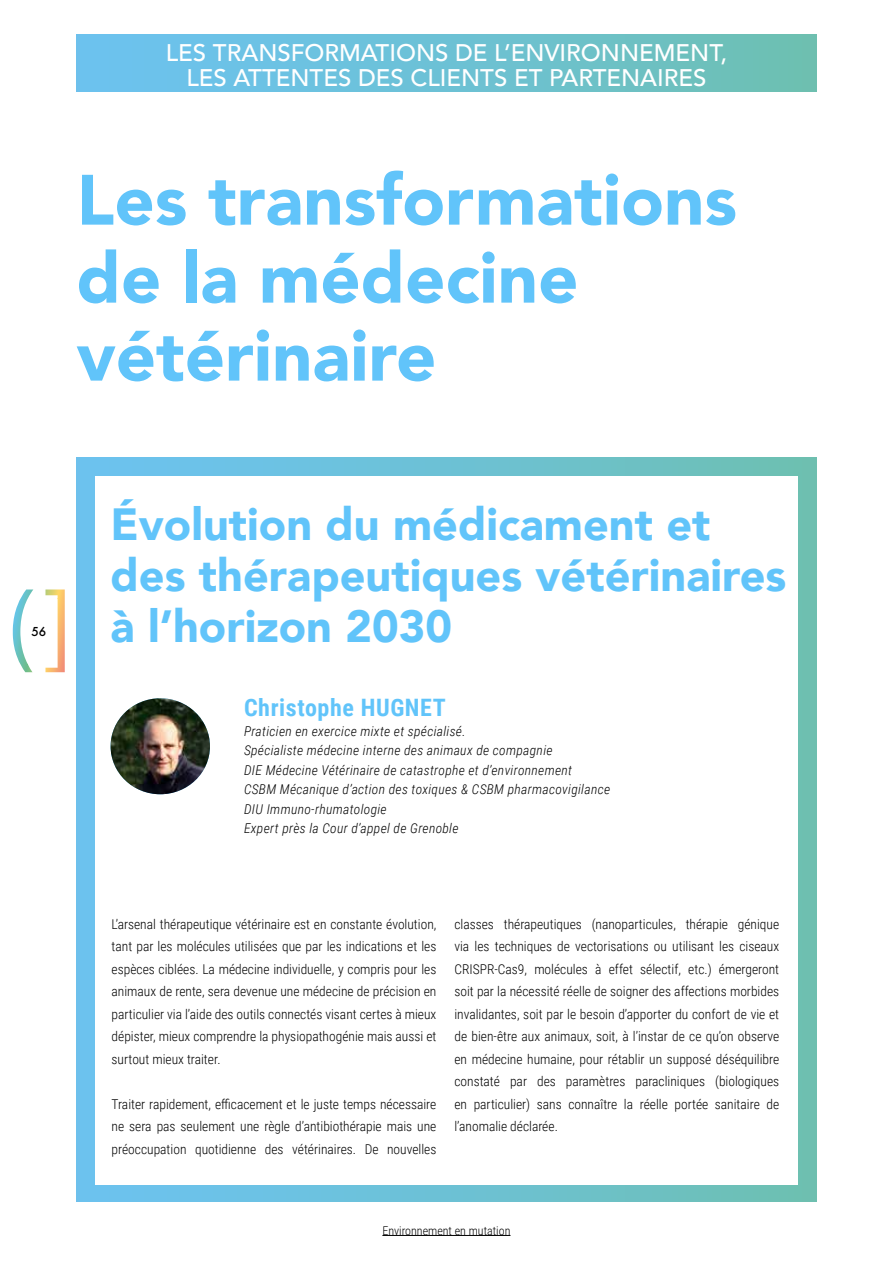
<style>
.page{position:relative;width:893px;height:1263px;background:#fff}
.page>*{position:absolute;margin:0;border:0;box-sizing:border-box;transform-origin:0 0}
.t1{font:900 70.35px/78px "Avenir";color:#61c4fa}
.t2{font:900 45px/51px "Avenir";color:#61c4fa}
.t3{font:500 24px/25.5px "Avenir";color:#fff;text-align:center}
.t4{font:700 24px "Roboto Condensed";letter-spacing:.025em;color:#61c4fa}
.t5{font:300 13.5px/22.5px "Roboto Condensed";color:#000;text-align:justify}
.t6{font:italic 300 13.5px/19.5px "Roboto Condensed";letter-spacing:.025em;color:#000}
.t7{font:300 12px "Roboto Condensed";color:#000}
.t8{font:500 12px "Futura";color:#000}
</style>
<div class="page">
<hr style="left:382px;top:1235px;width:128px;height:1px;background:#000">
<svg style="left:13px;top:589px;width:20px;height:83px"></svg>
<svg style="left:45px;top:589px;width:20px;height:83px"></svg>
<div style="left:77px;top:34px;width:739px;height:58px;background:linear-gradient(to right,#6cc2f3,#6dc0b3)"></div>
<div style="left:77px;top:457px;width:739px;height:745px;background:linear-gradient(to right,#6bc2f3,#6fc0b4)"></div>
<div style="left:95px;top:476px;width:702px;height:709px;background:#fff"></div>
<img style="left:111px;top:698px;width:99px;height:96px">
<h3 class="t3" style="left:166px;top:38px;width:563px">LES TRANSFORMATIONS DE L’ENVIRONNEMENT,<br>LES ATTENTES DES CLIENTS ET PARTENAIRES</h3>
<h1 class="t1" style="left:77px;top:159px;width:662px">Les transformations de la médecine vétérinaire</h1>
<p class="t8" style="left:31px;top:624px;width:16px">56</p>
<h2 class="t2" style="left:111px;top:497px;width:677px">Évolution du médicament et des thérapeutiques vétérinaires à l’horizon 2030</h2>
<h3 class="t4" style="left:244px;top:691px;width:203px">Christophe HUGNET</h3>
<p class="t6" style="left:244px;top:721px;width:368px">Praticien en exercice mixte et spécialisé.<br>Spécialiste médecine interne des animaux de compagnie<br>DIE Médecine Vétérinaire de catastrophe et d’environnement<br>CSBM Mécanique d’action des toxiques &amp; CSBM pharmacovigilance DIU Immuno-rhumatologie<br>Expert près la Cour d’appel de Grenoble</p>
<p class="t5" style="left:112px;top:912px;width:326px">L’arsenal thérapeutique vétérinaire est en constante évolution, tant par les molécules utilisées que par les indications et les espèces ciblées. La médecine individuelle, y compris pour les animaux de rente, sera devenue une médecine de précision en particulier via l’aide des outils connectés visant certes à mieux dépister, mieux comprendre la physiopathogénie mais aussi et surtout mieux traiter.</p>
<p class="t5" style="left:112px;top:1092px;width:326px">Traiter rapidement, efficacement et le juste temps nécessaire ne sera pas seulement une règle d’antibiothérapie mais une préoccupation quotidienne des vétérinaires. De nouvelles</p>
<p class="t5" style="left:454px;top:912px;width:326px">classes thérapeutiques (nanoparticules, thérapie génique via les techniques de vectorisations ou utilisant les ciseaux CRISPR-Cas9, molécules à effet sélectif, etc.) émergeront soit par la nécessité réelle de soigner des affections morbides invalidantes, soit par le besoin d’apporter du confort de vie et de bien-être aux animaux, soit, à l’instar de ce qu’on observe en médecine humaine, pour rétablir un supposé déséquilibre constaté par des paramètres paracliniques (biologiques en particulier) sans connaître la réelle portée sanitaire de l’anomalie déclarée.</p>
<p class="t7" style="left:382px;top:1222px;width:130px">Environnement en mutation</p>
</div>
